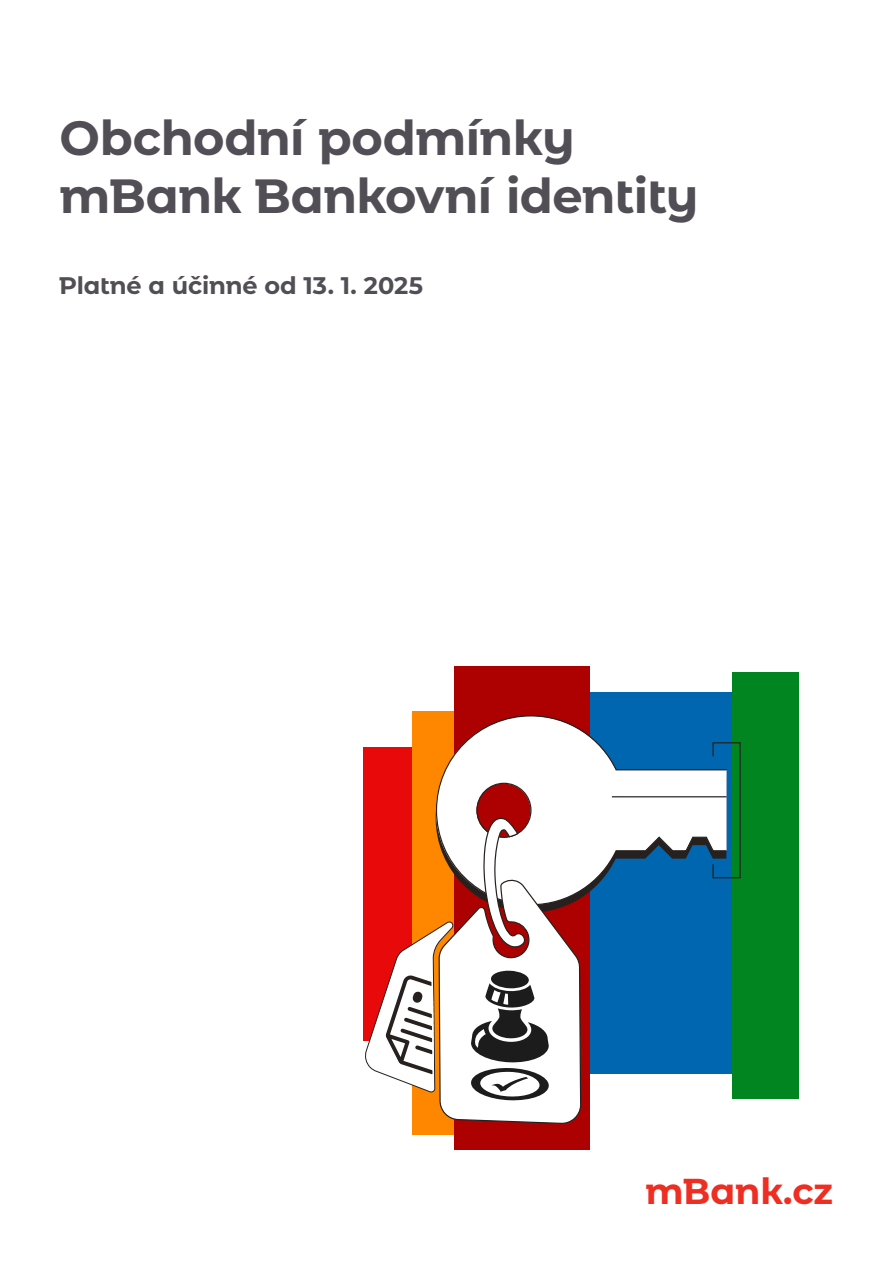
<style>
.page{position:relative;width:893px;height:1263px;background:#fff}
.page>*{position:absolute;margin:0;border:0;box-sizing:border-box;transform-origin:0 0}
.t1{font:700 48px "m Bank";letter-spacing:-.015em;color:#524e55}
.t2{font:700 36px "m Bank";color:#ee2e22}
.t3{font:700 24px "m Bank";letter-spacing:-.005em;color:#524e55}
</style>
<div class="page">
<div style="left:363px;top:747px;width:50px;height:294px;background:#e80a0a"></div>
<div style="left:413px;top:712px;width:44px;height:423px;background:#ff8700"></div>
<div style="left:454px;top:666px;width:136px;height:483px;background:#ad0000"></div>
<div style="left:732px;top:672px;width:66px;height:427px;background:#008521"></div>
<div style="left:590px;top:692px;width:142px;height:381px;background:#0066b0"></div>
<svg style="left:435px;top:715px;width:306px;height:182px"></svg>
<svg style="left:365px;top:816px;width:217px;height:309px"></svg>
<p class="t1" style="left:60px;top:103px;width:517px">Obchodní podmínky</p>
<p class="t1" style="left:60px;top:161px;width:641px">mBank Bankovní identity</p>
<p class="t3" style="left:60px;top:268px;width:365px">Platné a účinné od 13. 1. 2025</p>
<p class="t2" style="left:645px;top:1165px;width:189px">mBank.cz</p>
</div>
